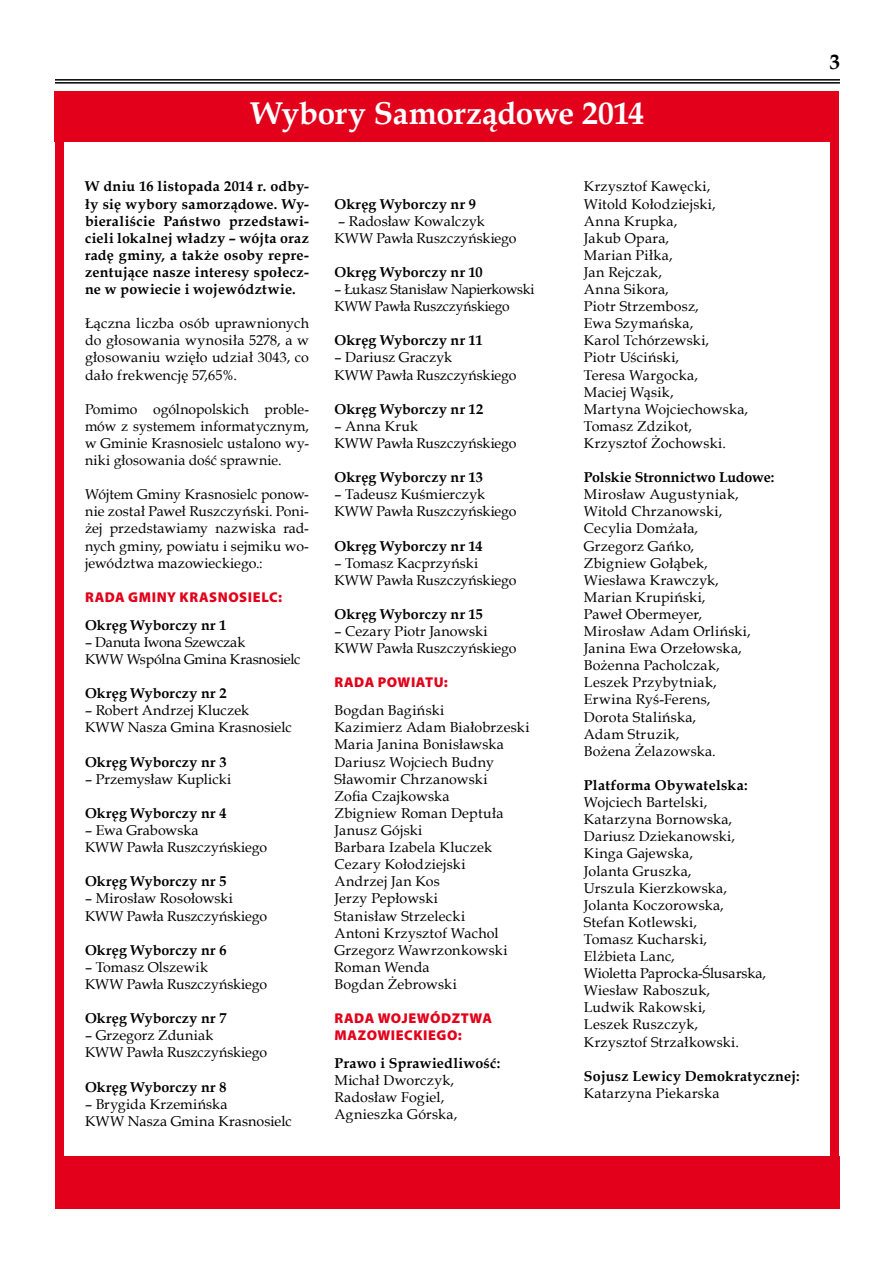
<style>
.page{position:relative;width:893px;height:1263px;background:#fff}
.page>*{position:absolute;margin:0;border:0;box-sizing:border-box;transform-origin:0 0}
.t1{font:700 31.5px "Book Antiqua";letter-spacing:-.005em;color:#fff}
.t2{font:700 21px "Book Antiqua";color:#000}
.t3{font:14.25px/17.1px "Book Antiqua";letter-spacing:.01em;color:#000}
.t4{font:700 14.25px/17.1px "Book Antiqua";letter-spacing:.015em;color:#000;text-align:justify}
.t5{font:900 14.25px/17.1px "Myriad Pro";letter-spacing:.04em;color:#e2001a}
.t6{font:14.25px/17.1px "Book Antiqua";letter-spacing:-.02em;color:#000}
.t7{font:14.25px/17.1px "Book Antiqua";letter-spacing:-.015em;color:#000}
.t8{font:700 14.25px "Book Antiqua";letter-spacing:-.01em;color:#000}
</style>
<div class="page">
<div style="left:55px;top:91px;width:784px;height:51px;background:#e2001a"></div>
<div style="left:55px;top:127px;width:9px;height:1045px;background:#e2001a"></div>
<div style="left:830px;top:127px;width:9px;height:1045px;background:#e2001a"></div>
<div style="left:56px;top:1156px;width:784px;height:53px;background:#e2001a"></div>
<hr style="left:55px;top:79px;width:785px;height:2px;background:#000">
<hr style="left:55px;top:82px;width:785px;height:2px;background:#000">
<h1 class="t1" style="left:251px;top:92px;width:395px">Wybory Samorządowe 2014</h1>
<p class="t4" style="left:85px;top:178px;width:225px">W dniu 16 listopada 2014 r. odby&shy;ły się wybory samorządowe. Wy&shy;bieraliście Państwo przedstawi&shy;cieli lokalnej władzy – wójta oraz radę gminy, a także osoby repre&shy;zentujące nasze interesy społecz&shy;ne w powiecie i województwie.</p>
<p class="t3" style="left:85px;top:314px;width:225px;text-align:justify">Łączna liczba osób uprawnionych do głosowania wynosiła 5278, a w głosowaniu wzięło udział 3043, co dało frekwencję 57,65%.</p>
<p class="t3" style="left:85px;top:400px;width:225px;text-align:justify">Pomimo ogólnopolskich proble&shy;mów z systemem informatycznym, w Gminie Krasnosielc ustalono wy&shy;niki głosowania dość sprawnie.</p>
<p class="t3" style="left:85px;top:485px;width:225px;text-align:justify">Wójtem Gminy Krasnosielc ponow&shy;nie został Paweł Ruszczyński. Poni&shy;żej przedstawiamy nazwiska rad&shy;nych gminy, powiatu i sejmiku wo&shy;jewództwa mazowieckiego.:</p>
<p class="t5" style="left:85px;top:589px;width:198px">RADA GMINY KRASNOSIELC:</p>
<p class="t4" style="left:85px;top:616px;width:143px">Okręg Wyborczy nr 1</p>
<p class="t7" style="left:85px;top:633px;width:217px">– Danuta Iwona Szewczak<br>KWW Wspólna Gmina Krasnosielc</p>
<p class="t4" style="left:85px;top:685px;width:143px">Okręg Wyborczy nr 2</p>
<p class="t3" style="left:85px;top:701px;width:208px">– Robert Andrzej Kluczek<br>KWW Nasza Gmina Krasnosielc</p>
<p class="t4" style="left:85px;top:753px;width:143px">Okręg Wyborczy nr 3</p>
<p class="t3" style="left:85px;top:770px;width:148px">– Przemysław Kuplicki</p>
<p class="t4" style="left:85px;top:804px;width:143px">Okręg Wyborczy nr 4</p>
<p class="t3" style="left:85px;top:821px;width:184px">– Ewa Grabowska<br>KWW Pawła Ruszczyńskiego</p>
<p class="t4" style="left:85px;top:873px;width:143px">Okręg Wyborczy nr 5</p>
<p class="t3" style="left:85px;top:890px;width:184px">– Mirosław Rosołowski<br>KWW Pawła Ruszczyńskiego</p>
<p class="t4" style="left:85px;top:941px;width:143px">Okręg Wyborczy nr 6</p>
<p class="t3" style="left:85px;top:958px;width:184px">– Tomasz Olszewik<br>KWW Pawła Ruszczyńskiego</p>
<p class="t4" style="left:85px;top:1010px;width:143px">Okręg Wyborczy nr 7</p>
<p class="t3" style="left:85px;top:1026px;width:184px">– Grzegorz Zduniak<br>KWW Pawła Ruszczyńskiego</p>
<p class="t4" style="left:85px;top:1078px;width:143px">Okręg Wyborczy nr 8</p>
<p class="t3" style="left:85px;top:1095px;width:208px">– Brygida Krzemińska<br>KWW Nasza Gmina Krasnosielc</p>
<p class="t4" style="left:334px;top:195px;width:143px">Okręg Wyborczy nr 9</p>
<p class="t3" style="left:334px;top:212px;width:184px">– Radosław Kowalczyk<br>KWW Pawła Ruszczyńskiego</p>
<p class="t4" style="left:334px;top:263px;width:150px">Okręg Wyborczy nr 10</p>
<p class="t6" style="left:334px;top:280px;width:202px">– Łukasz Stanisław Napierkowski<br>KWW Pawła Ruszczyńskiego</p>
<p class="t4" style="left:334px;top:332px;width:150px">Okręg Wyborczy nr 11</p>
<p class="t3" style="left:334px;top:349px;width:184px">– Dariusz Graczyk<br>KWW Pawła Ruszczyńskiego</p>
<p class="t4" style="left:334px;top:400px;width:150px">Okręg Wyborczy nr 12</p>
<p class="t3" style="left:334px;top:417px;width:184px">– Anna Kruk<br>KWW Pawła Ruszczyńskiego</p>
<p class="t4" style="left:334px;top:469px;width:150px">Okręg Wyborczy nr 13</p>
<p class="t3" style="left:334px;top:485px;width:184px">– Tadeusz Kuśmierczyk<br>KWW Pawła Ruszczyńskiego</p>
<p class="t4" style="left:334px;top:537px;width:150px">Okręg Wyborczy nr 14</p>
<p class="t3" style="left:334px;top:554px;width:184px">– Tomasz Kacprzyński<br>KWW Pawła Ruszczyńskiego</p>
<p class="t4" style="left:334px;top:605px;width:150px">Okręg Wyborczy nr 15</p>
<p class="t3" style="left:334px;top:622px;width:184px">– Cezary Piotr Janowski<br>KWW Pawła Ruszczyńskiego</p>
<p class="t5" style="left:335px;top:674px;width:115px">RADA POWIATU:</p>
<p class="t3" style="left:334px;top:701px;width:197px">Bogdan Bagiński<br>Kazimierz Adam Białobrzeski<br>Maria Janina Bonisławska<br>Dariusz Wojciech Budny<br>Sławomir Chrzanowski<br>Zofia Czajkowska<br>Zbigniew Roman Deptuła<br>Janusz Gójski<br>Barbara Izabela Kluczek<br>Cezary Kołodziejski<br>Andrzej Jan Kos<br>Jerzy Pepłowski<br>Stanisław Strzelecki<br>Antoni Krzysztof Wachol<br>Grzegorz Wawrzonkowski<br>Roman Wenda<br>Bogdan Żebrowski</p>
<p class="t5" style="left:335px;top:1010px;width:159px">RADA WOJEWÓDZTWA<br>MAZOWIECKIEGO:</p>
<p class="t4" style="left:334px;top:1055px;width:167px">Prawo i Sprawiedliwość:</p>
<p class="t3" style="left:334px;top:1071px;width:124px">Michał Dworczyk,<br>Radosław Fogiel,<br>Agnieszka Górska,</p>
<p class="t3" style="left:584px;top:178px;width:166px">Krzysztof Kawęcki,<br>Witold Kołodziejski,<br>Anna Krupka,<br>Jakub Opara,<br>Marian Piłka,<br>Jan Rejczak,<br>Anna Sikora,<br>Piotr Strzembosz,<br>Ewa Szymańska,<br>Karol Tchórzewski,<br>Piotr Uściński,<br>Teresa Wargocka,<br>Maciej Wąsik,<br>Martyna Wojciechowska,<br>Tomasz Zdzikot,<br>Krzysztof Żochowski.</p>
<p class="t8" style="left:584px;top:468px;width:192px">Polskie Stronnictwo Ludowe:</p>
<p class="t3" style="left:584px;top:485px;width:168px">Mirosław Augustyniak,<br>Witold Chrzanowski,<br>Cecylia Domżała,<br>Grzegorz Gańko,<br>Zbigniew Gołąbek,<br>Wiesława Krawczyk,<br>Marian Krupiński,<br>Paweł Obermeyer,<br>Mirosław Adam Orliński,<br>Janina Ewa Orzełowska,<br>Bożenna Pacholczak,<br>Leszek Przybytniak,<br>Erwina Ryś-Ferens,<br>Dorota Stalińska,<br>Adam Struzik,<br>Bożena Żelazowska.</p>
<p class="t4" style="left:584px;top:776px;width:165px">Platforma Obywatelska:</p>
<p class="t3" style="left:584px;top:793px;width:183px">Wojciech Bartelski,<br>Katarzyna Bornowska,<br>Dariusz Dziekanowski,<br>Kinga Gajewska,<br>Jolanta Gruszka,<br>Urszula Kierzkowska,<br>Jolanta Koczorowska,<br>Stefan Kotlewski,<br>Tomasz Kucharski,<br>Elżbieta Lanc,<br>Wioletta Paprocka-Ślusarska,<br>Wiesław Raboszuk,<br>Ludwik Rakowski,<br>Leszek Ruszczyk,<br>Krzysztof Strzałkowski.</p>
<p class="t4" style="left:584px;top:1067px;width:217px">Sojusz Lewicy Demokratycznej:</p>
<p class="t3" style="left:584px;top:1084px;width:137px">Katarzyna Piekarska</p>
<h2 class="t2" style="left:829px;top:48px;width:12px">3</h2>
</div>
